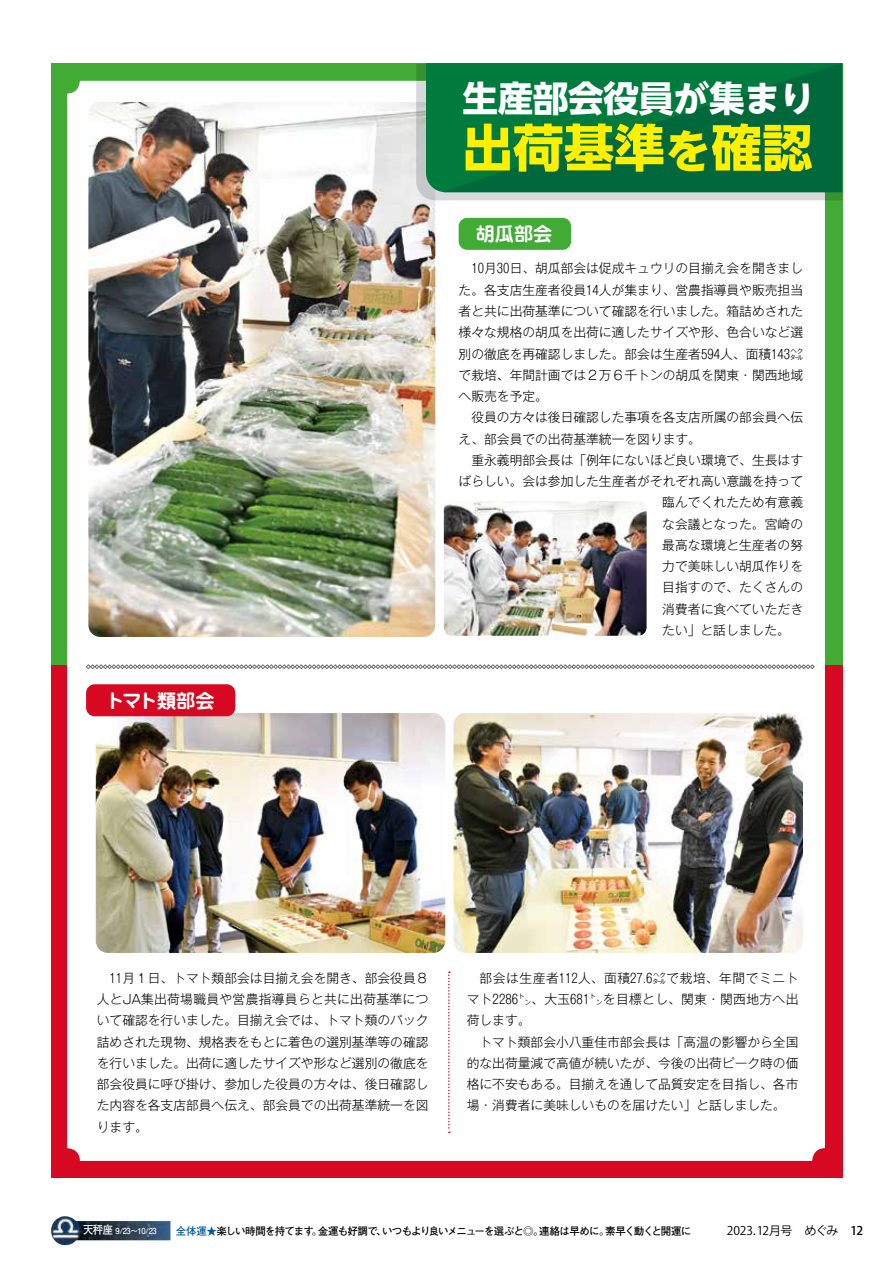
<style>
.page{position:relative;width:893px;height:1263px;background:#fff}
.page>*{position:absolute;margin:0;border:0;box-sizing:border-box;transform-origin:0 0}
.t1{font:700 50.55px "UD Shin Go NT Pr 6 N";color:#fff000}
.t2{font:700 35.55px "UD Shin Go NT Pr 6 N";letter-spacing:-.01em;color:#fff}
.t3{font:700 19.2px "P Jun 501 Pro N";color:#fff}
.t4{font:300 12.75px/21.3px "Gothic MB101 Pr 6 N";color:#000;text-align:justify}
.t5{font:12px "Koz Go Pr 6 N";letter-spacing:-.035em;color:#000}
.t6{font:500 12px "Koz Go Pr 6 N";color:#000}
.t7{font:700 11.25px "Futo Go B101 Pr 6 N";color:#fff;scale:.92 1}
.t8{font:700 10.5px "Futo Go B101 Pr 6 N";letter-spacing:-.08em;color:#000}
.t9{font:700 8.25px "Futo Go B101 Pr 6 N";color:#fff;scale:.92 1}
.s1{font-size:46.8px}
.s2{color:#005aa0}
</style>
<div class="page">
<div style="left:51px;top:665px;width:791px;height:513px;background:#d70821"></div>
<div style="left:51px;top:63px;width:791px;height:602px;background:#42ab36"></div>
<div style="left:67px;top:81px;width:758px;height:1080px;background:#fff;border-radius:13px"></div>
<img style="left:88px;top:102px;width:347px;height:535px">
<img style="left:444px;top:501px;width:203px;height:135px">
<svg style="left:448px;top:971px;width:2px;height:162px"></svg>
<svg style="left:416px;top:64px;width:426px;height:136px;background:#a1bfaf"></svg>
<div style="left:459px;top:218px;width:112px;height:32px;background:#42ab36;border-radius:9px"></div>
<svg style="left:86px;top:664px;width:729px;height:5px"></svg>
<svg style="left:434px;top:63px;width:408px;height:129px;background:#00713c"></svg>
<img style="left:453px;top:713px;width:350px;height:240px">
<img style="left:96px;top:713px;width:349px;height:240px">
<div style="left:86px;top:684px;width:149px;height:32px;background:#d70821;border-radius:9px"></div>
<img style="left:51px;top:1216px;width:119px;height:29px">
<h3 class="t3" style="left:106px;top:685px;width:110px">トマト類部会</h3>
<h2 class="t2" style="left:462px;top:70px;width:354px">生産部会役員が集まり</h2>
<h1 class="t1" style="left:462px;top:106px;width:352px">出荷基準<span class="s1">を</span>確認</h1>
<h3 class="t3" style="left:476px;top:219px;width:78px">胡瓜部会</h3>
<p class="t4" style="left:459px;top:257px;width:346px;text-indent:13px">10月30日、胡瓜部会は促成キュウリの目揃え会を開きました。各支店生産者役員14人が集まり、営農指導員や販売担当者と共に出荷基準について確認を行いました。箱詰めされた様々な規格の胡瓜を出荷に適したサイズや形、色合いなど選別の徹底を再確認しました。部会は生産者594人、面積143㌶で栽培、年間計画では２万６千トンの胡瓜を関東・関西地域へ販売を予定。</p>
<p class="t4" style="left:459px;top:406px;width:346px;text-indent:13px">役員の方々は後日確認した事項を各支店所属の部会員へ伝え、部会員での出荷基準統一を図ります。</p>
<p class="t4" style="left:471px;top:448px;width:333px">重永義明部会長は「例年にないほど良い環境で、生長はす</p>
<p class="t4" style="left:459px;top:469px;width:346px">ばらしい。会は参加した生産者がそれぞれ高い意識を持って</p>
<p class="t4" style="left:662px;top:491px;width:142px">臨んでくれたため有意義</p>
<p class="t4" style="left:662px;top:512px;width:142px">な会議となった。宮崎の</p>
<p class="t4" style="left:662px;top:533px;width:142px">最高な環境と生産者の努</p>
<p class="t4" style="left:662px;top:555px;width:142px">力で美味しい胡瓜作りを</p>
<p class="t4" style="left:662px;top:576px;width:142px">目指すので、たくさんの</p>
<p class="t4" style="left:662px;top:597px;width:142px">消費者に食べていただき</p>
<p class="t4" style="left:662px;top:618px;width:129px">たい」と話しました。</p>
<p class="t4" style="left:97px;top:966px;width:333px;text-indent:13px">11月１日、トマト類部会は目揃え会を開き、部会役員８人とJA集出荷場職員や営農指導員らと共に出荷基準について確認を行いました。目揃え会では、トマト類のパック詰めされた現物、規格表をもとに着色の選別基準等の確認を行いました。出荷に適したサイズや形など選別の徹底を部会役員に呼び掛け、参加した役員の方々は、後日確認した内容を各支店部員へ伝え、部会員での出荷基準統一を図ります。</p>
<p class="t4" style="left:467px;top:966px;width:333px;text-indent:13px">部会は生産者112人、面積27.6㌶で栽培、年間でミニトマト2286㌧、大玉681㌧を目標とし、関東・関西地方へ出荷します。</p>
<p class="t4" style="left:467px;top:1030px;width:333px;text-indent:13px">トマト類部会小八重佳市部会長は「高温の影響から全国的な出荷量減で高値が続いたが、今後の出荷ピーク時の価格に不安もある。目揃えを通して品質安定を目指し、各市場・消費者に美味しいものを届けたい」と話しました。</p>
<p class="t7" style="left:83px;top:1221px;width:34px">天秤座</p>
<p class="t9" style="left:116px;top:1224px;width:46px">9/23〜10/23</p>
<p class="t8" style="left:176px;top:1222px;width:369px"><span class="s2">全体運★</span>楽しい時間を持てます金運も好調でいつもより良いメニューを選ぶと◎。</p>
<p class="t8" style="left:376px;top:1222px;width:12px">、</p>
<p class="t8" style="left:605px;top:1222px;width:88px">素早く動くと開運に</p>
<p class="t8" style="left:539px;top:1222px;width:72px">連絡は早めに。</p>
<p class="t8" style="left:312px;top:1222px;width:12px">。</p>
<p class="t5" style="left:727px;top:1224px;width:113px">2023.12月号　めぐみ</p>
<p class="t6" style="left:850px;top:1224px;width:14px">12</p>
</div>
